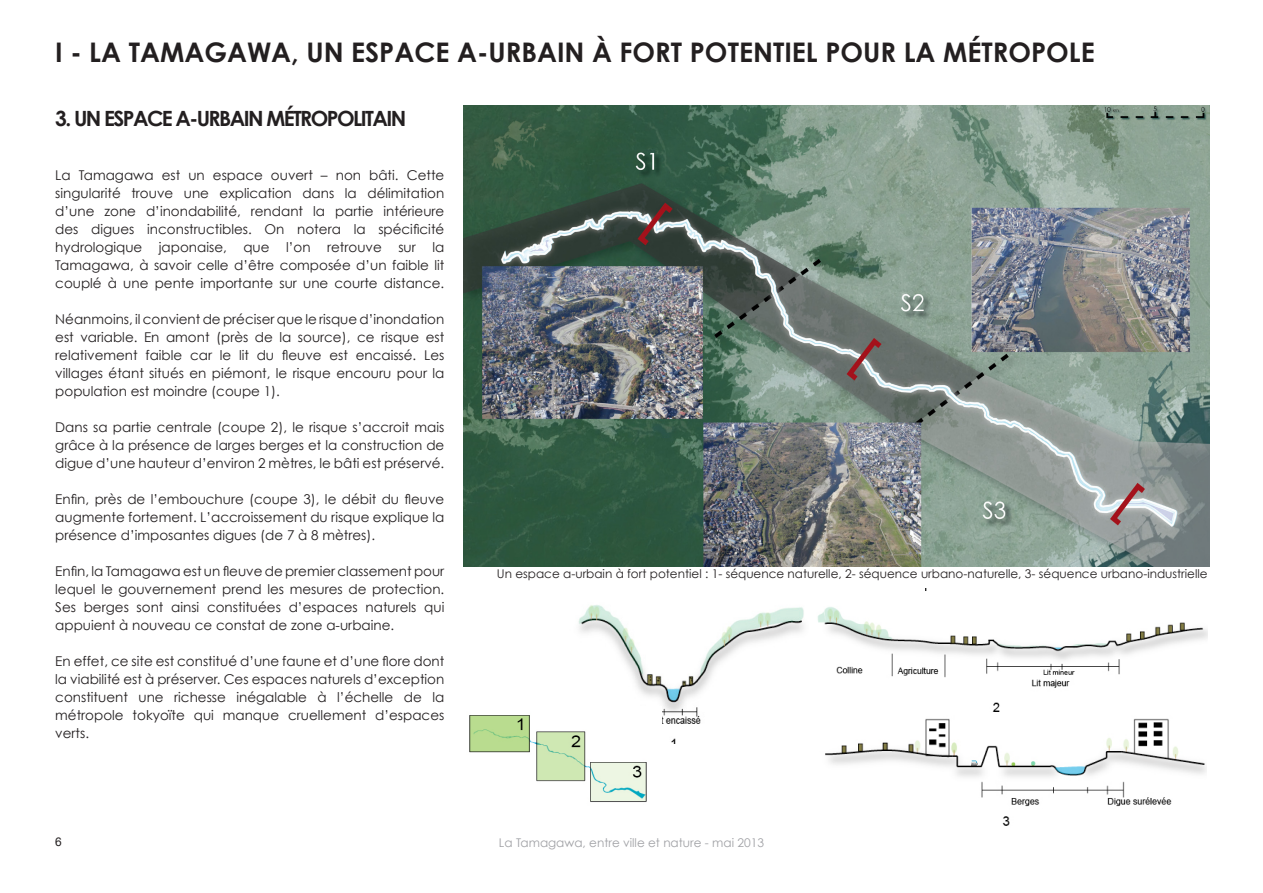
<style>
.page{position:relative;width:1263px;height:893px;background:#fff}
.page>*{position:absolute;margin:0;border:0;box-sizing:border-box;transform-origin:0 0}
.t1{font:700 27px "Century Gothic";color:#231f20}
.t2{font:700 21px "Century Gothic";letter-spacing:-.075em;color:#231f20}
.t3{font:13.5px/18px "Century Gothic";color:#231f20;text-align:justify}
.t4{font:12px "Century Gothic";color:#231f20}
.t5{font:12px "Century Gothic";color:#a0a1a5}
.t6{font:12px "Arial";color:#231f20}
</style>
<div class="page">
<img style="left:463px;top:105px;width:746px;height:461px">
<img style="left:578px;top:605px;width:226px;height:139px">
<img style="left:825px;top:718px;width:381px;height:108px">
<img style="left:817px;top:588px;width:391px;height:124px">
<img style="left:469px;top:707px;width:192px;height:95px">
<h1 class="t1" style="left:55px;top:35px;width:1041px">I - LA TAMAGAWA, UN ESPACE A-URBAIN À FORT POTENTIEL POUR LA MÉTROPOLE</h1>
<h2 class="t2" style="left:55px;top:105px;width:352px">3. UN ESPACE A-URBAIN MÉTROPOLITAIN</h2>
<p class="t3" style="left:55px;top:166px;width:391px">La Tamagawa est un espace ouvert – non bâti. Cette singularité trouve une explication dans la délimitation d’une zone d’inondabilité, rendant la partie intérieure des digues inconstructibles. On notera la spécificité hydrologique japonaise, que l’on retrouve sur la Tamagawa, à savoir celle d’être composée d’un faible lit couplé à une pente importante sur une courte distance.</p>
<p class="t3" style="left:55px;top:310px;width:391px">Néanmoins, il convient de préciser que le risque d’inondation est variable. En amont (près de la source), ce risque est relativement faible car le lit du fleuve est encaissé. Les villages étant situés en piémont, le risque encouru pour la population est moindre (coupe 1).</p>
<p class="t3" style="left:55px;top:418px;width:391px">Dans sa partie centrale (coupe 2), le risque s’accroit mais grâce à la présence de larges berges et la construction de digue d’une hauteur d’environ 2 mètres, le bâti est préservé.</p>
<p class="t3" style="left:55px;top:490px;width:391px">Enfin, près de l’embouchure (coupe 3), le débit du fleuve augmente fortement. L’accroissement du risque explique la présence d’imposantes digues (de 7 à 8 mètres).</p>
<p class="t3" style="left:55px;top:562px;width:391px">Enfin, la Tamagawa est un fleuve de premier classement pour lequel le gouvernement prend les mesures de protection.<br>Ses berges sont ainsi constituées d’espaces naturels qui appuient à nouveau ce constat de zone a-urbaine.</p>
<p class="t3" style="left:55px;top:652px;width:391px">En effet, ce site est constitué d’une faune et d’une flore dont la viabilité est à préserver. Ces espaces naturels d’exception constituent une richesse inégalable à l’échelle de la métropole tokyoïte qui manque cruellement d’espaces verts.</p>
<p class="t4" style="left:497px;top:567px;width:712px">Un espace a-urbain à fort potentiel : 1- séquence naturelle, 2- séquence urbano-naturelle, 3- séquence urbano-industrielle</p>
<p class="t6" style="left:55px;top:834px;width:8px">6</p>
<p class="t5" style="left:499px;top:835px;width:266px">La Tamagawa, entre ville et nature - mai 2013</p>
</div>
